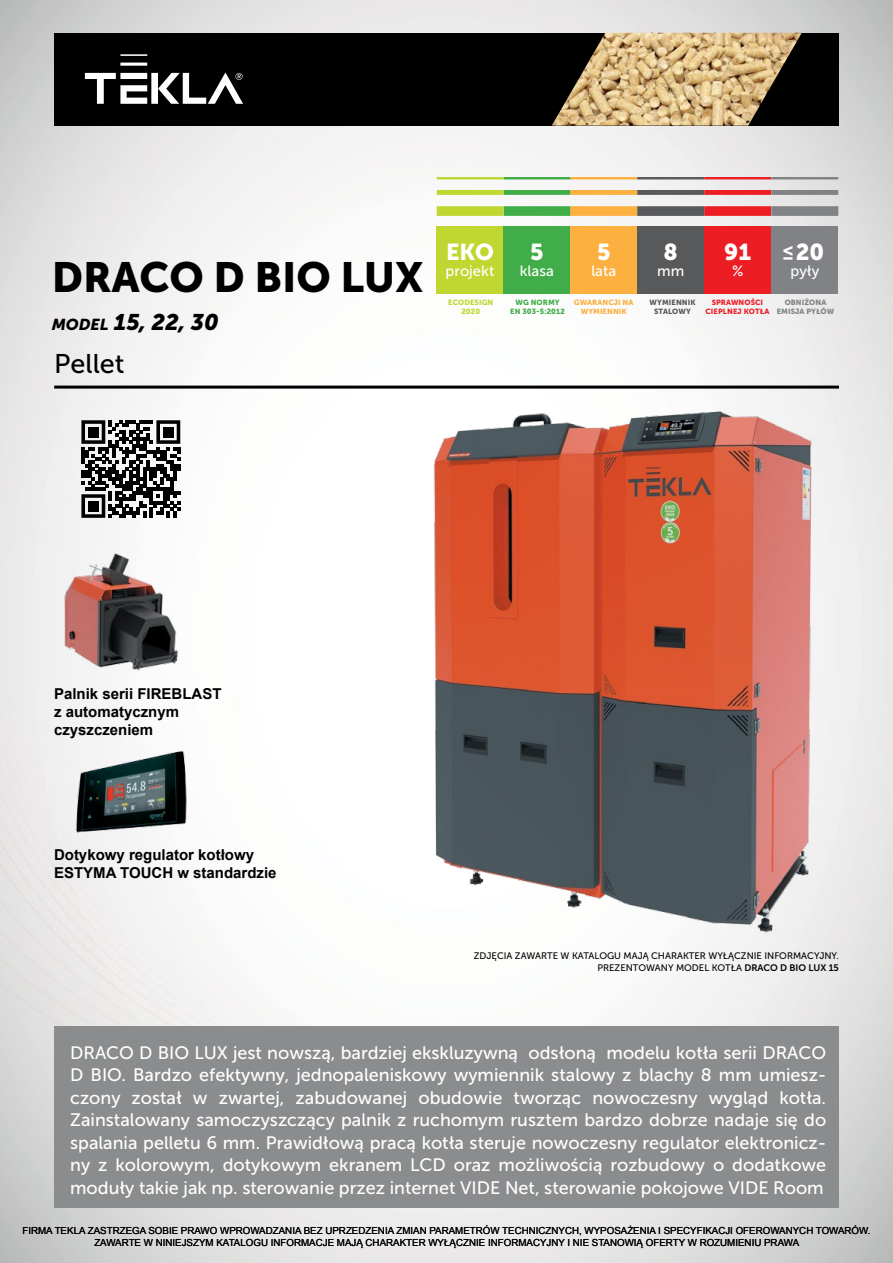
<style>
.page{position:relative;width:893px;height:1263px;background:#fff}
.page>*{position:absolute;margin:0;border:0;box-sizing:border-box;transform-origin:0 0}
.t1{font:42px "Museo Sans 900";color:#000}
.t2{font:27px "Museo Sans 500";color:#000}
.t3{font:22.95px "Museo Sans 900";color:#fff}
.t4{font:italic 22.5px "Museo Sans 900";color:#000}
.t5{font:18px/22.5px "Museo Sans 500";color:#fff;text-align:justify}
.t6{font:18px "Museo Sans 900";color:#fff}
.t7{font:700 15px/18px "Arial";color:#000}
.t8{font:14.85px "Museo Sans 500";color:#fff}
.t9{font:9.75px/12px "Arial";color:#000;text-align:center}
.t10{font:9.45px "Museo Sans 500";color:#000}
.t11{font:9.45px "Museo Sans 700";color:#000}
.t12{font:7.5px/9px "Museo Sans 900";letter-spacing:.01em;color:#ed1d24;text-align:center}
.t13{font:7.5px/9px "Museo Sans 900";letter-spacing:.01em;color:#fbb040;text-align:center}
.t14{font:7.5px/9px "Museo Sans 900";letter-spacing:.01em;color:#41ad49;text-align:center}
.t15{font:7.5px/9px "Museo Sans 900";letter-spacing:.01em;color:#808285;text-align:center}
.t16{font:7.5px/9px "Museo Sans 900";letter-spacing:.01em;color:#58595b;text-align:center}
.t17{font:7.5px/9px "Museo Sans 900";letter-spacing:.01em;color:#bfd730;text-align:center}
.s1{font-size:15.75px}
.s2{font-family:"Museo Sans 500"}
</style>
<div class="page">
<img style="left:0;top:0;width:893px;height:1263px">
<div style="left:54px;top:33px;width:785px;height:93px;background:#000"></div>
<svg style="left:85px;top:54px;width:158px;height:50px"></svg>
<img style="left:552px;top:33px;width:250px;height:93px">
<img style="left:430px;top:406px;width:387px;height:529px">
<svg style="left:81px;top:420px;width:99px;height:98px"></svg>
<div style="left:88px;top:427px;width:10px;height:10px;background:#000"></div>
<div style="left:163px;top:427px;width:10px;height:10px;background:#000"></div>
<div style="left:88px;top:501px;width:10px;height:10px;background:#000"></div>
<img style="left:75px;top:750px;width:112px;height:83px">
<hr style="left:54px;top:386px;width:785px;height:3px;background:#000">
<img style="left:64px;top:551px;width:116px;height:120px">
<div style="left:54px;top:1026px;width:785px;height:182px;background:#8a8c8e"></div>
<div style="left:503px;top:226px;width:67px;height:67px;background:#41ad49"></div>
<div style="left:570px;top:226px;width:67px;height:67px;background:#fbb040"></div>
<div style="left:637px;top:226px;width:67px;height:67px;background:#58595b"></div>
<div style="left:704px;top:226px;width:67px;height:67px;background:#ed1d24"></div>
<div style="left:436px;top:226px;width:67px;height:67px;background:#bfd730"></div>
<svg style="left:437px;top:177px;width:401px;height:39px"></svg>
<div style="left:771px;top:226px;width:67px;height:67px;background:#808285"></div>
<h1 class="t1" style="left:52px;top:253px;width:373px">DRACO D BIO LUX</h1>
<p class="t4" style="left:52px;top:309px;width:168px"><span class="s1">MODEL</span> 15, 22, 30</p>
<h2 class="t2" style="left:54px;top:349px;width:72px">Pellet</h2>
<p class="t3" style="left:446px;top:239px;width:49px">EKO</p>
<p class="t8" style="left:446px;top:263px;width:50px">projekt</p>
<p class="t17" style="left:448px;top:298px;width:47px">ECODESIGN<br>2020</p>
<p class="t3" style="left:664px;top:239px;width:16px">8</p>
<p class="t8" style="left:657px;top:263px;width:29px">mm</p>
<p class="t3" style="left:724px;top:239px;width:28px">91</p>
<p class="t8" style="left:732px;top:263px;width:13px">%</p>
<p class="t3" style="left:796px;top:239px;width:30px">20</p>
<p class="t8" style="left:790px;top:263px;width:30px">pyły</p>
<p class="t15" style="left:777px;top:298px;width:59px">OBNIŻONA<br>EMISJA PYŁÓW</p>
<p class="t3" style="left:530px;top:239px;width:15px">5</p>
<p class="t8" style="left:520px;top:263px;width:36px">klasa</p>
<p class="t3" style="left:597px;top:239px;width:15px">5</p>
<p class="t8" style="left:591px;top:263px;width:26px">lata</p>
<p class="t6" style="left:782px;top:239px;width:13px">≤</p>
<p class="t14" style="left:510px;top:298px;width:56px">WG NORMY<br>EN 303-5:2012</p>
<p class="t13" style="left:574px;top:298px;width:61px">GWARANCJI NA<br>WYMIENNIK</p>
<p class="t16" style="left:650px;top:298px;width:48px">WYMIENNIK<br>STALOWY</p>
<p class="t12" style="left:705px;top:298px;width:66px">SPRAWNOŚCI<br>CIEPLNEJ KOTŁA</p>
<p class="t7" style="left:54px;top:685px;width:169px">Palnik serii FIREBLAST z automatycznym czyszczeniem</p>
<p class="t7" style="left:54px;top:846px;width:224px">Dotykowy regulator kotłowy<br>ESTYMA TOUCH w standardzie</p>
<p class="t10" style="left:474px;top:950px;width:30px">Zdjęcia</p>
<p class="t10" style="left:515px;top:950px;width:158px">zawarte w KATALOGU mają c harak</p>
<p class="t10" style="left:689px;top:950px;width:52px">ter wyłącznie</p>
<p class="t10" style="left:764px;top:950px;width:76px">in formacyjny.</p>
<p class="t10" style="left:597px;top:962px;width:13px">Prezen</p>
<p class="t10" style="left:633px;top:962px;width:59px">towany model</p>
<p class="t11" style="left:712px;top:962px;width:129px"><span class="s2">kotła</span> DRACO D BIO LUX 15</p>
<p class="t5" style="left:70px;top:1041px;width:758px">DRACO D BIO LUX jest nowszą, bardziej ekskluzywną odsłoną modelu kotła serii DRACO D BIO. Bardzo efektywny, jednopaleniskowy wymiennik stalowy z blachy 8 mm umiesz&shy;czony został w zwartej, zabudowanej obudowie tworząc nowoczesny wygląd kotła.<br>Zainstalowany samoczyszczący palnik z ruchomym rusztem bardzo dobrze nadaje się do spalania pelletu 6 mm. Prawidłową pracą kotła steruje nowoczesny regulator elektronicz&shy;ny z kolorowym, dotykowym ekranem LCD oraz możliwością rozbudowy o dodatkowe moduły takie jak np. sterowanie przez internet VIDE Net, sterowanie pokojowe VIDE Room</p>
<p class="t9" style="left:22px;top:1225px;width:850px">FIRMA TEKLA ZASTRZEGA SOBIE PRAWO WPROWADZANIA BEZ UPRZEDZENIA ZMIAN PARAMETRÓW TECHNICZNYCH, WYPOSAŻENIA I SPECYFIKACJI OFEROWANYCH TOWARÓW.<br>ZAWARTE W NINIEJSZYM KATALOGU INFORMACJE MAJĄ CHARAKTER WYŁĄCZNIE INFORMACYJNY I NIE STANOWIĄ OFERTY W ROZUMIENIU PRAWA</p>
</div>
